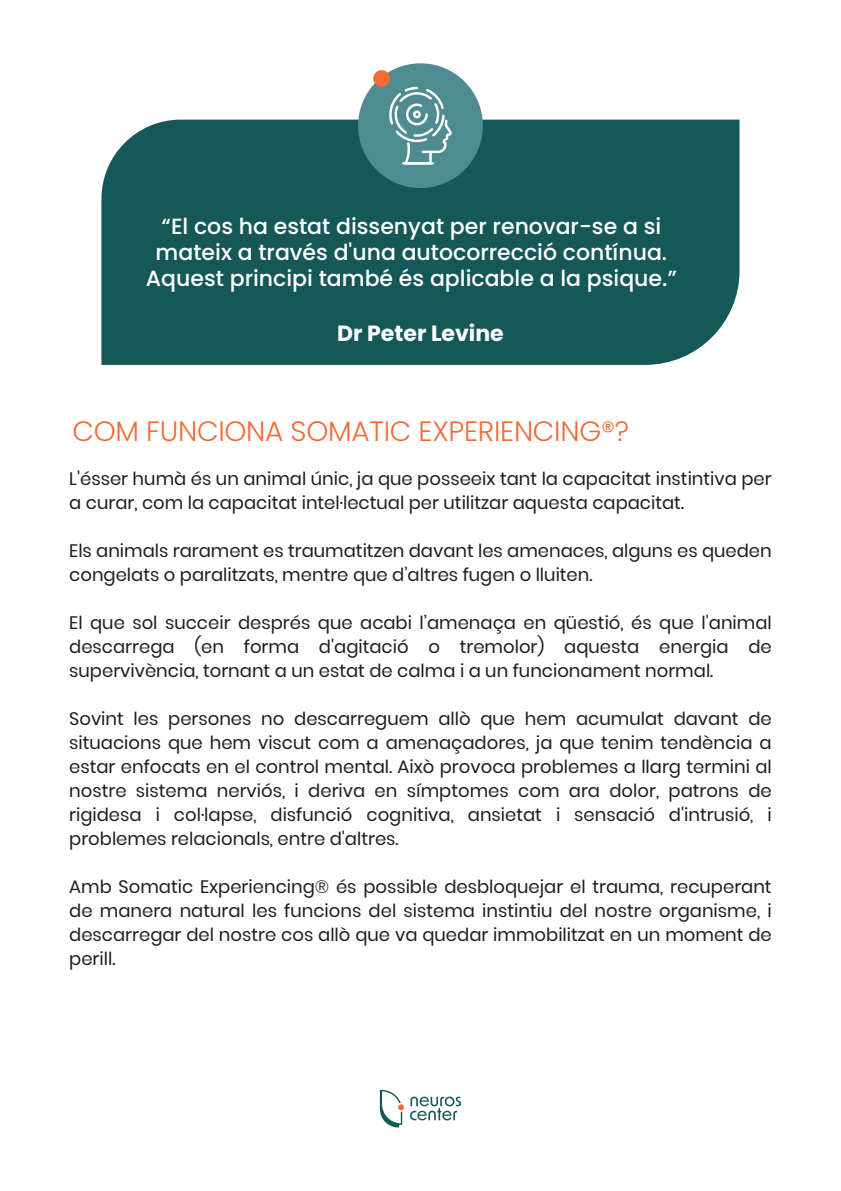
<style>
.page{position:relative;width:841px;height:1191px;background:#fff}
.page>*{position:absolute;margin:0;border:0;box-sizing:border-box;transform-origin:0 0}
.t1{font:300 28px "Poppins";letter-spacing:-.01em;color:#f26a34}
.t2{font:500 22px/26px "Poppins";color:#fff;text-align:center}
.t3{font:700 22px "Poppins";color:#fff}
.t4{font:18px/24px "Poppins";color:#201c19;text-align:justify}
</style>
<div class="page">
<div style="left:101px;top:120px;width:638px;height:245px;background:#165858"></div>
<div style="left:358px;top:63px;width:124px;height:125px;background:#4f8c92;border-radius:50%"></div>
<svg style="left:380px;top:1090px;width:24px;height:37px"></svg>
<svg style="left:410px;top:1096px;width:51px;height:24px"></svg>
<div style="left:373px;top:70px;width:17px;height:17px;background:#f26a34;border-radius:50%"></div>
<svg style="left:389px;top:87px;width:63px;height:77px"></svg>
<p class="t2" style="left:146px;top:213px;width:532px">“El cos ha estat dissenyat per renovar-se a si mateix a través d'una autocorrecció contínua.<br>Aquest principi també és aplicable a la psique.”</p>
<p class="t3" style="left:337px;top:321px;width:168px">Dr Peter Levine</p>
<h1 class="t1" style="left:72px;top:415px;width:558px">COM FUNCIONA SOMATIC EXPERIENCING®?</h1>
<p class="t4" style="left:69px;top:466px;width:703px">L'ésser humà és un animal únic, ja que posseeix tant la capacitat instintiva per a curar, com la capacitat intel·lectual per utilitzar aquesta capacitat.</p>
<p class="t4" style="left:69px;top:538px;width:703px">Els animals rarament es traumatitzen davant les amenaces, alguns es queden congelats o paralitzats, mentre que d’altres fugen o lluiten.</p>
<p class="t4" style="left:69px;top:610px;width:703px">El que sol succeir després que acabi l’amenaça en qüestió, és que l'animal descarrega (en forma d'agitació o tremolor) aquesta energia de supervivència, tornant a un estat de calma i a un funcionament normal.</p>
<p class="t4" style="left:69px;top:706px;width:703px">Sovint les persones no descarreguem allò que hem acumulat davant de situacions que hem viscut com a amenaçadores, ja que tenim tendència a estar enfocats en el control mental. Això provoca problemes a llarg termini al nostre sistema nerviós, i deriva en símptomes com ara dolor, patrons de rigidesa i col·lapse, disfunció cognitiva, ansietat i sensació d'intrusió, i problemes relacionals, entre d'altres.</p>
<p class="t4" style="left:69px;top:874px;width:703px">Amb Somatic Experiencing® és possible desbloquejar el trauma, recuperant de manera natural les funcions del sistema instintiu del nostre organisme, i descarregar del nostre cos allò que va quedar immobilitzat en un moment de perill.</p>
</div>
